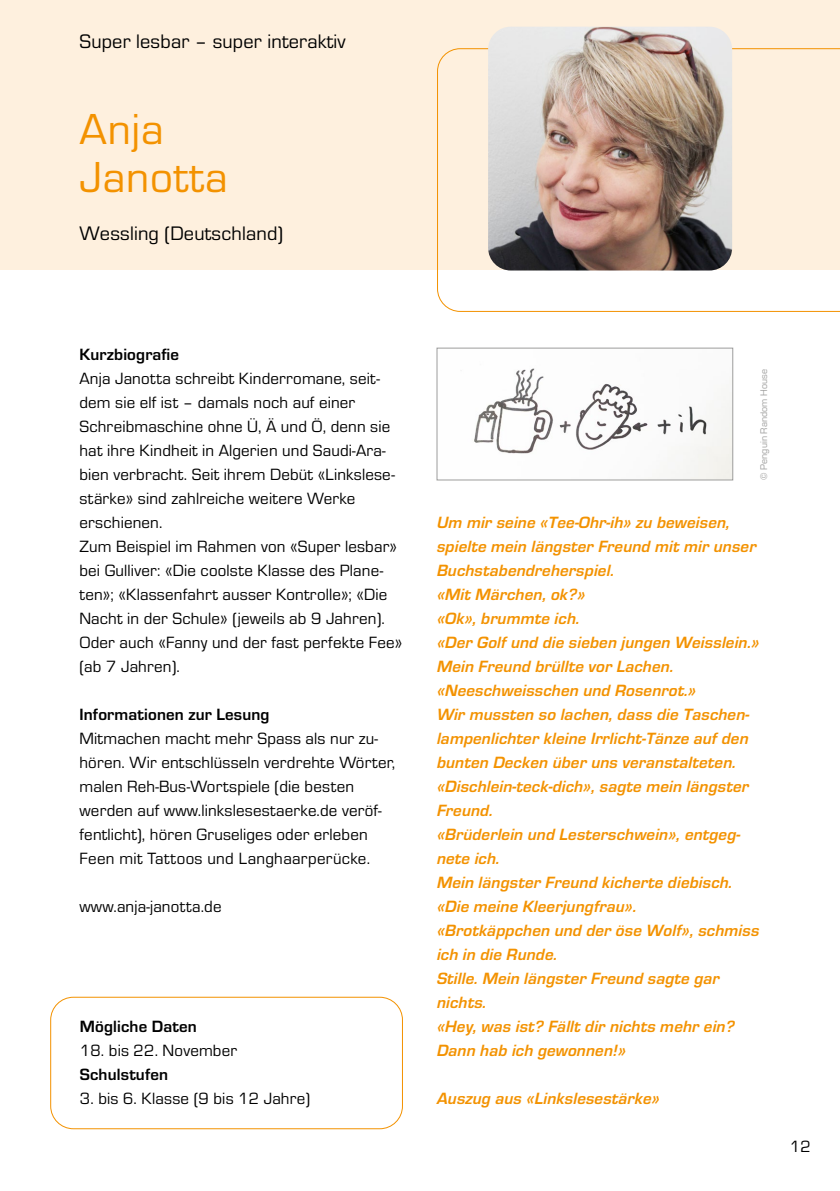
<style>
.page{position:relative;width:840px;height:1191px;background:#fff}
.page>*{position:absolute;margin:0;border:0;box-sizing:border-box;transform-origin:0 0}
.t1{font:45px/48px "Eurostile";letter-spacing:.02em;color:#f39200}
.t2{font:20.2px "Eurostile";letter-spacing:.01em;color:#000}
.t3{font:16.8px/24px "Eurostile";letter-spacing:.01em;color:#000}
.t4{font:italic 700 16.8px/24px "Eurostile";letter-spacing:.01em;color:#f39200}
.t5{font:700 16.8px "Eurostile";letter-spacing:.01em;color:#000}
.t6{font:10px "Eurostile";letter-spacing:.01em;color:#9d9d9c}
</style>
<div class="page">
<div style="left:0;top:0;width:839px;height:270px;background:#fef0de"></div>
<div style="left:50px;top:996px;width:353px;height:133px;border:1px solid #f39200;border-radius:23px"></div>
<svg style="left:437px;top:48px;width:402px;height:264px"></svg>
<img style="left:488px;top:27px;width:243px;height:243px">
<img style="left:474px;top:368px;width:256px;height:110px">
<div style="left:436px;top:348px;width:296px;height:132px;border:1px solid #9d9d9c"></div>
<p class="t2" style="left:79px;top:28px;width:267px">Super lesbar – super interaktiv</p>
<h1 class="t1" style="left:79px;top:103px;width:149px">Anja<br>Janotta</h1>
<p class="t2" style="left:79px;top:220px;width:205px">Wessling (Deutschland)</p>
<p class="t5" style="left:79px;top:342px;width:101px">Kurzbiografie</p>
<p class="t3" style="left:79px;top:366px;width:324px">Anja Janotta schreibt Kinderromane, seit&shy;dem sie elf ist – damals noch auf einer Schreibmaschine ohne Ü, Ä und Ö, denn sie hat ihre Kindheit in Algerien und Saudi-Ara&shy;bien verbracht. Seit ihrem Debüt «Linkslese&shy;stärke» sind zahlreiche weitere Werke erschienen.<br>Zum Beispiel im Rahmen von «Super lesbar» bei Gulliver: «Die coolste Klasse des Plane&shy;ten»; «Klassenfahrt ausser Kontrolle»; «Die Nacht in der Schule» (jeweils ab 9 Jahren).<br>Oder auch «Fanny und der fast perfekte Fee» (ab 7 Jahren).</p>
<p class="t5" style="left:79px;top:702px;width:191px">Informationen zur Lesung</p>
<p class="t3" style="left:79px;top:726px;width:317px">Mitmachen macht mehr Spass als nur zu&shy;hören. Wir entschlüsseln verdrehte Wörter, malen Reh-Bus-Wortspiele (die besten werden auf www.linkslesestaerke.de veröf&shy;fentlicht), hören Gruseliges oder erleben Feen mit Tattoos und Langhaarperücke.</p>
<p class="t3" style="left:79px;top:894px;width:143px">www.anja-janotta.de</p>
<p class="t5" style="left:80px;top:1014px;width:118px">Mögliche Daten</p>
<p class="t3" style="left:80px;top:1038px;width:159px">18. bis 22. November</p>
<p class="t5" style="left:80px;top:1062px;width:90px">Schulstufen</p>
<p class="t3" style="left:80px;top:1086px;width:232px">3. bis 6. Klasse (9 bis 12 Jahre)</p>
<p class="t6" style="left:756px;top:480px;width:113px;rotate:-90deg">© Penguin Random House</p>
<p class="t4" style="left:437px;top:510px;width:324px">Um mir seine «Tee-Ohr-ih» zu beweisen, spielte mein längster Freund mit mir unser<br>Buchstabendreherspiel.<br>«Mit Märchen, ok?»<br>«Ok», brummte ich.<br>«Der Golf und die sieben jungen Weisslein.»<br>Mein Freund brüllte vor Lachen. «Neeschweisschen und Rosenrot.»<br>Wir mussten so lachen, dass die Taschen&shy;lampenlichter kleine Irrlicht-Tänze auf den bunten Decken über uns veranstalteten. «Dischlein-teck-dich», sagte mein längster<br>Freund.<br>«Brüderlein und Lesterschwein», entgeg&shy;nete ich.<br>Mein längster Freund kicherte diebisch. «Die meine Kleerjungfrau».<br>«Brotkäppchen und der öse Wolf», schmiss ich in die Runde.<br>Stille. Mein längster Freund sagte gar nichts.<br>«Hey, was ist? Fällt dir nichts mehr ein?<br>Dann hab ich gewonnen!»</p>
<p class="t4" style="left:437px;top:1086px;width:224px">Auszug aus «Linkslesestärke»</p>
<p class="t3" style="left:789px;top:1134px;width:22px">12</p>
</div>
